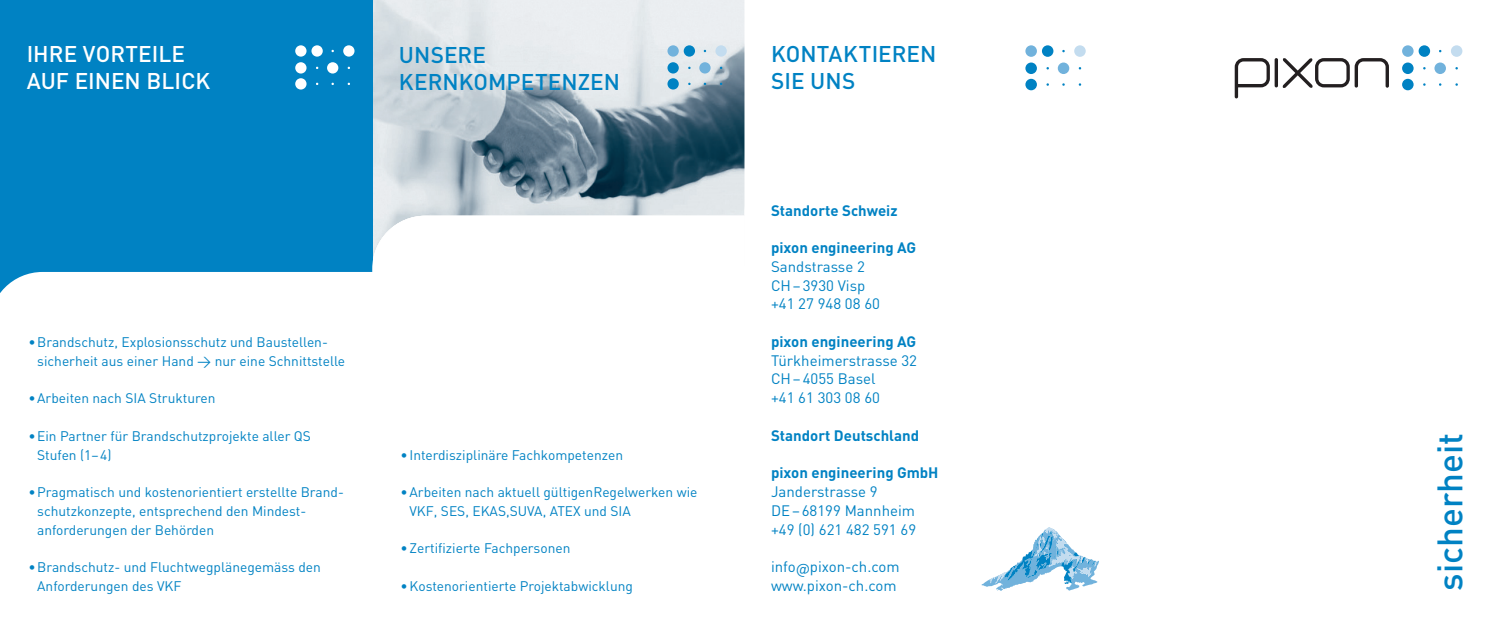
<style>
.page{position:relative;width:1489px;height:638px;background:#fff}
.page>*{position:absolute;margin:0;border:0;box-sizing:border-box;transform-origin:0 0}
.t1{font:500 35px "DIN Pro";color:#0082c3}
.Titel_weiss{font:500 22.5px/27px "DIN Pro";color:#fff}
.Titel_weiss-2{font:500 22.5px "DIN Pro";color:#0082c3}
.Titel_blau{font:500 22.5px/27px "DIN Pro";letter-spacing:.005em;color:#0082c3}
.t2{font:15px "DIN Pro";color:#0082c3}
.t3{font:700 15px "DIN Pro";color:#0082c3}
.t4{font:13.75px/18.8px "DIN Pro";color:#0082c3}
</style>
<div class="page">
<img style="left:372px;top:0;width:372px;height:216px">
<div style="left:0;top:0;width:372px;height:351px;background:#0082c3"></div>
<svg style="left:1234px;top:58px;width:35px;height:40px"></svg>
<hr style="left:1274px;top:58px;width:3px;height:29px;background:#231f20;border-radius:2px">
<svg style="left:1282px;top:58px;width:106px;height:30px"></svg>
<div style="left:1401px;top:45px;width:12px;height:12px;background:#71b2dc;border-radius:50%"></div>
<div style="left:1450px;top:45px;width:12px;height:12px;background:#c3dcef;border-radius:50%"></div>
<div style="left:1418px;top:45px;width:11px;height:12px;background:#0082c3;border-radius:50%"></div>
<div style="left:1401px;top:63px;width:12px;height:11px;background:#0082c3;border-radius:50%"></div>
<div style="left:1434px;top:63px;width:11px;height:11px;background:#71b2dc;border-radius:50%"></div>
<div style="left:1401px;top:79px;width:12px;height:11px;background:#0082c3;border-radius:50%"></div>
<div style="left:1025px;top:45px;width:11px;height:12px;background:#71b2dc;border-radius:50%"></div>
<div style="left:1074px;top:45px;width:11px;height:12px;background:#c3dcef;border-radius:50%"></div>
<div style="left:1041px;top:45px;width:12px;height:12px;background:#0082c3;border-radius:50%"></div>
<div style="left:1025px;top:63px;width:11px;height:11px;background:#0082c3;border-radius:50%"></div>
<div style="left:1057px;top:63px;width:12px;height:11px;background:#71b2dc;border-radius:50%"></div>
<div style="left:1025px;top:79px;width:11px;height:11px;background:#0082c3;border-radius:50%"></div>
<div style="left:0;top:272px;width:372px;height:79px;background:#fff"></div>
<div style="left:295px;top:45px;width:11px;height:12px;background:#fff;border-radius:50%"></div>
<div style="left:343px;top:45px;width:11px;height:12px;background:#fff;border-radius:50%"></div>
<div style="left:311px;top:45px;width:12px;height:12px;background:#fff;border-radius:50%"></div>
<div style="left:295px;top:62px;width:11px;height:12px;background:#fff;border-radius:50%"></div>
<div style="left:327px;top:62px;width:11px;height:12px;background:#fff;border-radius:50%"></div>
<div style="left:295px;top:78px;width:11px;height:12px;background:#fff;border-radius:50%"></div>
<svg style="left:981px;top:527px;width:117px;height:64px"></svg>
<div style="left:667px;top:45px;width:11px;height:12px;background:#71b2dc;border-radius:50%"></div>
<div style="left:715px;top:45px;width:11px;height:12px;background:#c3dcef;border-radius:50%"></div>
<div style="left:683px;top:45px;width:12px;height:12px;background:#0082c3;border-radius:50%"></div>
<div style="left:667px;top:62px;width:11px;height:12px;background:#0082c3;border-radius:50%"></div>
<div style="left:699px;top:62px;width:11px;height:12px;background:#71b2dc;border-radius:50%"></div>
<div style="left:667px;top:78px;width:11px;height:12px;background:#0082c3;border-radius:50%"></div>
<p class="Titel_weiss" style="left:27px;top:40px;width:185px">IHRE VORTEILE<br>AUF EINEN BLICK</p>
<p class="Titel_weiss-2" style="left:399px;top:39px;width:88px">UNSERE</p>
<p class="Titel_weiss-2" style="left:399px;top:66px;width:222px">KERNKOMPETENZEN</p>
<p class="t4" style="left:37px;top:332px;width:309px;text-indent:-9px">•Brandschutz, Explosionsschutz und Baustellen&shy;sicherheit aus einer Hand → nur eine Schnittstelle</p>
<p class="t4" style="left:28px;top:388px;width:189px">•Arbeiten nach SIA Strukturen</p>
<p class="t4" style="left:37px;top:426px;width:275px;text-indent:-9px">•Ein Partner für Brandschutzprojekte aller QS<br>Stufen (1–4)</p>
<p class="t4" style="left:37px;top:482px;width:308px;text-indent:-9px">•Pragmatisch und kostenorientiert erstellte Brand&shy;schutzkonzepte, entsprechend den Mindest&shy;anforderungen der Behörden</p>
<p class="t4" style="left:37px;top:557px;width:285px;text-indent:-9px">•Brandschutz- und Fluchtwegplänegemäss den<br>Anforderungen des VKF</p>
<p class="t4" style="left:400px;top:444px;width:224px">•Interdisziplinäre Fachkompetenzen</p>
<p class="t4" style="left:409px;top:482px;width:289px;text-indent:-9px">•Arbeiten nach aktuell gültigenRegelwerken wie<br>VKF, SES, EKAS,SUVA, ATEX und SIA</p>
<p class="t4" style="left:400px;top:538px;width:171px">•Zertifizierte Fachpersonen</p>
<p class="t4" style="left:400px;top:576px;width:234px">•Kostenorientierte Projektabwicklung</p>
<p class="Titel_blau" style="left:771px;top:40px;width:167px">KONTAKTIEREN<br>SIE UNS</p>
<p class="t3" style="left:771px;top:200px;width:128px">Standorte Schweiz</p>
<p class="t3" style="left:771px;top:238px;width:146px">pixon engineering AG</p>
<p class="t2" style="left:771px;top:256px;width:95px">Sandstrasse 2</p>
<p class="t2" style="left:771px;top:275px;width:96px">CH–3930 Visp</p>
<p class="t2" style="left:771px;top:294px;width:110px">+41 27 948 08 60</p>
<p class="t3" style="left:771px;top:331px;width:146px">pixon engineering AG</p>
<p class="t2" style="left:771px;top:350px;width:147px">Türkheimerstrasse 32</p>
<p class="t2" style="left:771px;top:369px;width:106px">CH–4055 Basel</p>
<p class="t2" style="left:771px;top:388px;width:110px">+41 61 303 08 60</p>
<p class="t3" style="left:771px;top:425px;width:149px">Standort Deutschland</p>
<p class="t3" style="left:771px;top:463px;width:169px">pixon engineering GmbH</p>
<p class="t2" style="left:771px;top:481px;width:108px">Janderstrasse 9</p>
<p class="t2" style="left:771px;top:500px;width:145px">DE–68199 Mannheim</p>
<p class="t2" style="left:771px;top:519px;width:147px">+49 (0) 621 482 591 69</p>
<p class="t2" style="left:771px;top:556px;width:130px">info@pixon-ch.com</p>
<p class="t2" style="left:771px;top:575px;width:127px">www.pixon-ch.com</p>
<p class="t1" style="left:1425px;top:591px;width:159px;rotate:-90deg">sicherheit</p>
</div>
